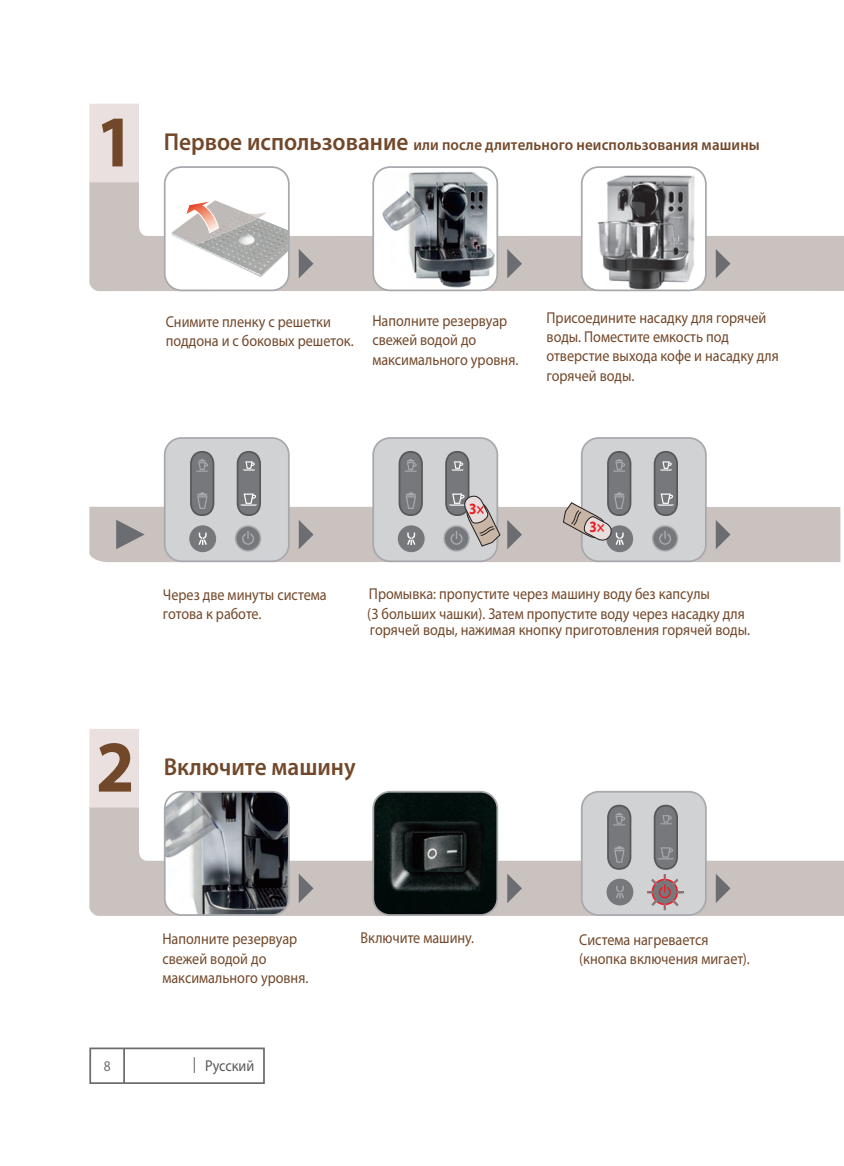
<style>
.page{position:relative;width:844px;height:1166px;background:#fff}
.page>*{position:absolute;margin:0;border:0;box-sizing:border-box;transform-origin:0 0}
.t1{font:700 73.5px "Myriad Pro";color:#72482a;scale:.95 1}
.t2{font:600 24.5px "Myriad Pro";color:#72482a;scale:.95 1}
.t3{font:15.75px/19.2px "Myriad Pro";color:#72482a;scale:.9 1}
.t4{font:600 15.75px "Myriad Pro";letter-spacing:.01em;color:#72482a;scale:.95 1}
.t5{font:15.75px "Myriad Pro";color:#57585a;scale:.9 1}
.t6{font:700 15.75px "Myriad Pro";color:#ee1d23;scale:.85 1}
.t7{font:14.88px "Myriad Pro";color:#6c6d70;scale:.9 1}
.s1{font-size:24.5px}
</style>
<div class="page">
<svg style="left:89px;top:806px;width:754px;height:110px;fill:#cac2bf"></svg>
<div style="left:89px;top:729px;width:50px;height:78px;background:#eae0e0"></div>
<svg style="left:89px;top:181px;width:754px;height:111px;fill:#cac2bf"></svg>
<div style="left:89px;top:104px;width:50px;height:78px;background:#eae0e0"></div>
<div style="left:581px;top:792px;width:124px;height:123px;background:#d1d2d4;border-radius:17px"></div>
<svg style="left:607px;top:804px;width:25px;height:66px;background:#7f8183"></svg>
<div style="left:580px;top:791px;width:126px;height:125px;border:2px solid #a8a9ad;border-radius:17px"></div>
<div style="left:606px;top:878px;width:27px;height:27px;background:#76787b;border-radius:50%"></div>
<svg style="left:616px;top:886px;width:8px;height:12px"></svg>
<svg style="left:647px;top:804px;width:36px;height:106px"></svg>
<div style="left:89px;top:507px;width:751px;height:55px;background:#cac2bf"></div>
<svg style="left:116px;top:520px;width:29px;height:29px"></svg>
<svg style="left:507px;top:873px;width:15px;height:30px"></svg>
<img style="left:373px;top:792px;width:124px;height:123px;border-radius:17px">
<div style="left:372px;top:791px;width:126px;height:125px;border:2px solid #a8a9ad;border-radius:17px"></div>
<svg style="left:507px;top:520px;width:15px;height:29px"></svg>
<svg style="left:299px;top:249px;width:14px;height:29px"></svg>
<svg style="left:164px;top:166px;width:125px;height:125px"></svg>
<div style="left:373px;top:438px;width:124px;height:123px;background:#d1d2d4;border-radius:17px"></div>
<svg style="left:398px;top:451px;width:25px;height:65px;background:#7e7f82"></svg>
<div style="left:372px;top:437px;width:126px;height:125px;border:2px solid #a8a9ad;border-radius:17px"></div>
<div style="left:397px;top:525px;width:27px;height:27px;background:#76787b;border-radius:50%"></div>
<svg style="left:407px;top:532px;width:8px;height:13px"></svg>
<svg style="left:715px;top:873px;width:15px;height:30px"></svg>
<svg style="left:443px;top:450px;width:58px;height:102px"></svg>
<svg style="left:507px;top:249px;width:15px;height:29px"></svg>
<img style="left:373px;top:171px;width:124px;height:119px">
<div style="left:372px;top:166px;width:126px;height:125px;border:2px solid #a8a9ad;border-radius:17px"></div>
<svg style="left:715px;top:249px;width:15px;height:29px"></svg>
<img style="left:581px;top:169px;width:120px;height:121px">
<div style="left:580px;top:166px;width:126px;height:125px;border:2px solid #a8a9ad;border-radius:17px"></div>
<div style="left:165px;top:438px;width:124px;height:123px;background:#d1d2d4;border-radius:17px"></div>
<svg style="left:236px;top:451px;width:25px;height:65px;background:#838587"></svg>
<svg style="left:190px;top:451px;width:25px;height:65px;background:#7e7f82"></svg>
<div style="left:164px;top:437px;width:125px;height:125px;border:2px solid #a8a9ad;border-radius:17px"></div>
<div style="left:189px;top:525px;width:27px;height:27px;background:#76787b;border-radius:50%"></div>
<svg style="left:198px;top:532px;width:9px;height:13px"></svg>
<svg style="left:235px;top:525px;width:26px;height:27px"></svg>
<img style="left:165px;top:792px;width:124px;height:123px;border-radius:17px">
<div style="left:164px;top:791px;width:125px;height:125px;border:2px solid #a8a9ad;border-radius:17px"></div>
<svg style="left:299px;top:873px;width:14px;height:30px"></svg>
<svg style="left:299px;top:520px;width:14px;height:29px"></svg>
<div style="left:581px;top:438px;width:124px;height:123px;background:#d1d2d4;border-radius:17px"></div>
<svg style="left:653px;top:451px;width:25px;height:65px;background:#838587"></svg>
<div style="left:580px;top:437px;width:126px;height:125px;border:2px solid #a8a9ad;border-radius:17px"></div>
<div style="left:606px;top:525px;width:27px;height:27px;background:#76787b;border-radius:50%"></div>
<svg style="left:652px;top:525px;width:26px;height:27px"></svg>
<svg style="left:562px;top:450px;width:70px;height:95px"></svg>
<svg style="left:715px;top:520px;width:15px;height:29px"></svg>
<div style="left:89px;top:1047px;width:176px;height:37px;border:2px solid #6c6d70"></div>
<hr style="left:123px;top:1048px;width:2px;height:35px;background:#6c6d70">
<h1 class="t1" style="left:96px;top:114px;width:42px">1</h1>
<p class="t4" style="left:164px;top:139px;width:628px"><span class="s1">Первое использование</span> или после длительного неиспользования машины</p>
<p class="t3" style="left:166px;top:313px;width:210px">Снимите пленку с решетки поддона и с боковых решеток.</p>
<p class="t3" style="left:372px;top:312px;width:164px">Наполните резервуар свежей водой до максимального уровня.</p>
<p class="t3" style="left:546px;top:309px;width:259px">Присоедините насадку для горячей воды. Поместите емкость под отверстие выхода кофе и насадку для горячей воды.</p>
<p class="t3" style="left:163px;top:586px;width:183px">Через две минуты система готова к работе.</p>
<p class="t6" style="left:469px;top:502px;width:20px">3×</p>
<p class="t6" style="left:589px;top:520px;width:20px">3×</p>
<p class="t3" style="left:367px;top:585px;width:421px">Промывка: пропустите через машину воду без капсулы<br>(3 больших чашки). Затем пропустите воду через насадку для</p>
<p class="t3" style="left:370px;top:621px;width:424px">горячей воды, нажимая кнопку приготовления горячей воды.</p>
<h1 class="t1" style="left:96px;top:739px;width:42px">2</h1>
<h2 class="t2" style="left:164px;top:757px;width:203px">Включите машину</h2>
<p class="t3" style="left:162px;top:930px;width:164px">Наполните резервуар свежей водой до максимального уровня.</p>
<p class="t3" style="left:360px;top:929px;width:128px">Включите машину.</p>
<p class="t3" style="left:579px;top:930px;width:191px">Система нагревается (кнопка включения мигает).</p>
<p class="t7" style="left:104px;top:1060px;width:9px">8</p>
<p class="t5" style="left:193px;top:1059px;width:70px">| Русский</p>
</div>
